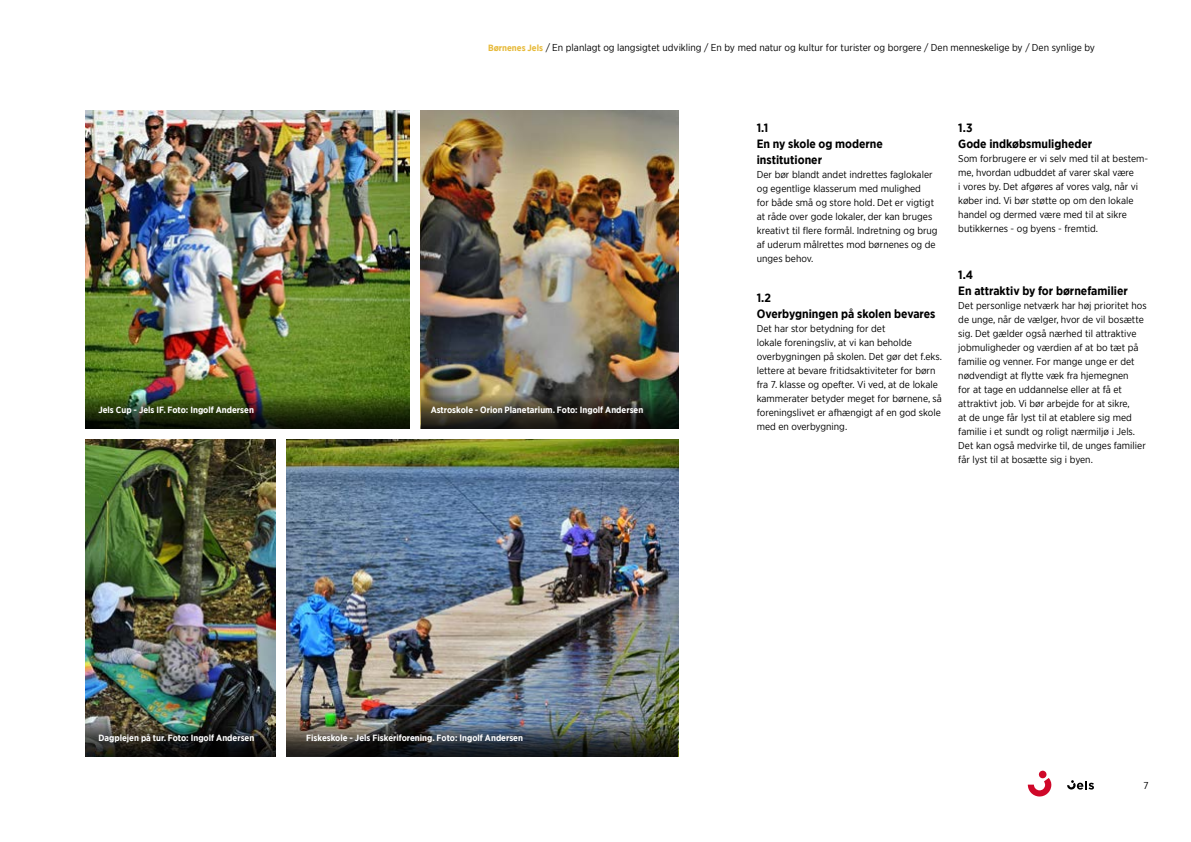
<style>
.page{position:relative;width:1191px;height:842px;background:#fff}
.page>*{position:absolute;margin:0;border:0;box-sizing:border-box;transform-origin:0 0}
.t1{font:700 12px/16px "Gotham Narrow";color:#000}
.t2{font:10px/14px "Gotham Narrow";color:#000}
.t3{font:700 9px "Gotham Narrow";color:#fff}
.s1{font-weight:700;font-size:9px;color:#e7ba3a}
</style>
<div class="page">
<img style="left:421px;top:111px;width:257px;height:283px">
<svg style="left:421px;top:394px;width:257px;height:34px;background:#373628"></svg>
<img style="left:85px;top:111px;width:324px;height:283px">
<img style="left:85px;top:394px;width:324px;height:34px">
<img style="left:85px;top:439px;width:190px;height:284px">
<img style="left:85px;top:723px;width:190px;height:34px">
<img style="left:286px;top:439px;width:392px;height:284px">
<img style="left:286px;top:723px;width:392px;height:34px">
<svg style="left:1067px;top:780px;width:27px;height:10px"></svg>
<svg style="left:1027px;top:771px;width:24px;height:25px"></svg>
<p class="t3" style="left:98px;top:404px;width:157px">Jels Cup - Jels IF. Foto: Ingolf Andersen</p>
<p class="t2" style="left:488px;top:40px;width:608px"><span class="s1">Børnenes Jels</span> / En planlagt og langsigtet udvikling / En by med natur og kultur for turister og borgere / Den menneskelige by / Den synlige by</p>
<p class="t3" style="left:431px;top:404px;width:214px">Astroskole - Orion Planetarium. Foto: Ingolf Andersen</p>
<p class="t1" style="left:756px;top:119px;width:128px">1.1<br>En ny skole og moderne institutioner</p>
<p class="t2" style="left:756px;top:167px;width:182px">Der bør blandt andet indrettes faglokaler og egentlige klasserum med mulighed<br>for både små og store hold. Det er vigtigt at råde over gode lokaler, der kan bruges kreativt til flere formål. Indretning og brug af uderum målrettes mod børnenes og de unges behov.</p>
<p class="t1" style="left:756px;top:289px;width:180px">1.2<br>Overbygningen på skolen bevares</p>
<p class="t2" style="left:756px;top:321px;width:187px">Det har stor betydning for det<br>lokale foreningsliv, at vi kan beholde overbygningen på skolen. Det gør det f.eks. lettere at bevare fritidsaktiviteter for børn fra 7. klasse og opefter. Vi ved, at de lokale kammerater betyder meget for børnene, så foreningslivet er afhængigt af en god skole med en overbygning.</p>
<p class="t1" style="left:958px;top:119px;width:135px">1.3<br>Gode indkøbsmuligheder</p>
<p class="t2" style="left:958px;top:151px;width:191px">Som forbrugere er vi selv med til at bestem&shy;me, hvordan udbuddet af varer skal være<br>i vores by. Det afgøres af vores valg, når vi køber ind. Vi bør støtte op om den lokale handel og dermed være med til at sikre butikkernes - og byens - fremtid.</p>
<p class="t1" style="left:958px;top:267px;width:171px">1.4<br>En attraktiv by for børnefamilier</p>
<p class="t2" style="left:958px;top:298px;width:190px">Det personlige netværk har høj prioritet hos de unge, når de vælger, hvor de vil bosætte sig. Det gælder også nærhed til attraktive jobmuligheder og værdien af at bo tæt på familie og venner. For mange unge er det nødvendigt at flytte væk fra hjemegnen<br>for at tage en uddannelse eller at få et attraktivt job. Vi bør arbejde for at sikre,<br>at de unge får lyst til at etablere sig med familie i et sundt og roligt nærmiljø i Jels.<br>Det kan også medvirke til, de unges familier får lyst til at bosætte sig i byen.</p>
<p class="t3" style="left:98px;top:732px;width:157px">Dagplejen på tur. Foto: Ingolf Andersen</p>
<p class="t3" style="left:306px;top:732px;width:218px">Fiskeskole - Jels Fiskeriforening. Foto: Ingolf Andersen</p>
<p class="t2" style="left:1143px;top:778px;width:7px">7</p>
</div>
